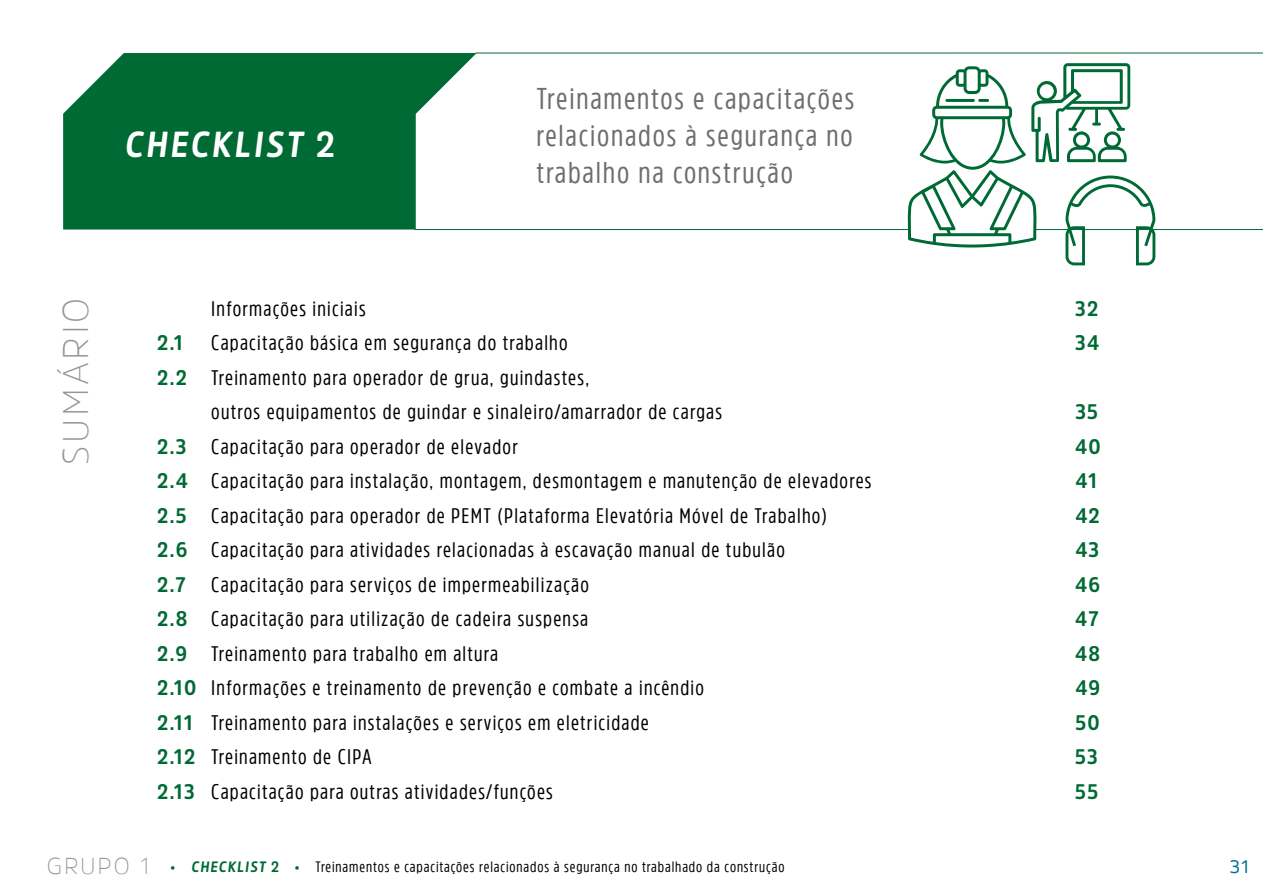
<style>
.page{position:relative;width:1263px;height:893px;background:#fff}
.page>*{position:absolute;margin:0;border:0;box-sizing:border-box;transform-origin:0 0}
.t1{font:700 36px "Amsi Pro Narw";color:#fff}
.t2{font:200 35.7px "Amsi Pro";letter-spacing:.08em;color:#939598}
.t3{font:30px/37.2px "Amsi Pro Cond";letter-spacing:.06em;color:#6d6e71;text-align:justify}
.t4{font:200 22.95px "Amsi Pro";letter-spacing:.08em;color:#939598}
.t5{font:21px/34.5px "Amsi Pro Cond";letter-spacing:.06em;color:#000}
.t6{font:700 21px "Amsi Pro Narw";letter-spacing:.06em;color:#006a34}
.t7{font:18px "Amsi Pro";color:#007196}
.t8{font:15px "Amsi Pro Cond";letter-spacing:.06em;color:#000}
.s1{font-family:"Amsi Pro Narw";font-weight:700;color:#006a34}
.s2{color:#006a34}
</style>
<div class="page">
<div style="left:63px;top:53px;width:352px;height:177px;background:#006a34"></div>
<svg style="left:415px;top:52px;width:848px;height:178px"></svg>
<svg style="left:907px;top:63px;width:248px;height:202px"></svg>
<h1 class="t1" style="left:124px;top:119px;width:212px">CHECKLIST 2</h1>
<h3 class="t3" style="left:536px;top:79px;width:319px">Treinamentos e capacitações relacionados à segurança no trabalho na construção</h3>
<h2 class="t2" style="left:51px;top:465px;width:169px;rotate:-90deg">SUMÁRIO</h2>
<p class="t5" style="left:211px;top:290px;width:156px">Informações iniciais</p>
<p class="t6" style="left:1075px;top:294px;width:25px">32</p>
<p class="t6" style="left:157px;top:328px;width:27px">2.1</p>
<p class="t5" style="left:211px;top:325px;width:358px">Capacitação básica em segurança do trabalho</p>
<p class="t6" style="left:1075px;top:328px;width:25px">34</p>
<p class="t5" style="left:211px;top:359px;width:512px;text-indent:-54px"><span class="s1">2.2</span> Treinamento para operador de grua, guindastes,<br>outros equipamentos de guindar e sinaleiro/amarrador de cargas</p>
<p class="t6" style="left:1075px;top:397px;width:24px">35</p>
<p class="t5" style="left:157px;top:428px;width:362px"><span class="s1">2.3</span> Capacitação para operador de elevador</p>
<p class="t6" style="left:1075px;top:432px;width:27px">40</p>
<p class="t5" style="left:157px;top:463px;width:716px"><span class="s1">2.4</span> Capacitação para instalação, montagem, desmontagem e manutenção de elevadores</p>
<p class="t6" style="left:1075px;top:466px;width:23px">41</p>
<p class="t5" style="left:157px;top:497px;width:671px"><span class="s1">2.5</span> Capacitação para operador de PEMT (Plataforma Elevatória Móvel de Trabalho)</p>
<p class="t6" style="left:1075px;top:501px;width:26px">42</p>
<p class="t5" style="left:157px;top:532px;width:629px"><span class="s1">2.6</span> Capacitação para atividades relacionadas à escavação manual de tubulão</p>
<p class="t6" style="left:1075px;top:535px;width:25px">43</p>
<p class="t5" style="left:157px;top:566px;width:433px"><span class="s1">2.7</span> Capacitação para serviços de impermeabilização</p>
<p class="t6" style="left:1075px;top:570px;width:26px">46</p>
<p class="t5" style="left:157px;top:601px;width:432px"><span class="s1">2.8</span> Capacitação para utilização de cadeira suspensa</p>
<p class="t6" style="left:1075px;top:604px;width:25px">47</p>
<p class="t5" style="left:157px;top:635px;width:342px"><span class="s1">2.9</span> Treinamento para trabalho em altura</p>
<p class="t6" style="left:1075px;top:639px;width:26px">48</p>
<p class="t5" style="left:157px;top:670px;width:548px"><span class="s1">2.10</span> Informações e treinamento de prevenção e combate a incêndio</p>
<p class="t6" style="left:1075px;top:673px;width:26px">49</p>
<p class="t5" style="left:157px;top:704px;width:493px"><span class="s1">2.11</span> Treinamento para instalações e serviços em eletricidade</p>
<p class="t6" style="left:1075px;top:708px;width:26px">50</p>
<p class="t5" style="left:157px;top:739px;width:216px"><span class="s1">2.12</span> Treinamento de CIPA</p>
<p class="t6" style="left:1075px;top:742px;width:24px">53</p>
<p class="t5" style="left:157px;top:773px;width:397px"><span class="s1">2.13</span> Capacitação para outras atividades/funções</p>
<p class="t6" style="left:1075px;top:777px;width:24px">55</p>
<p class="t4" style="left:47px;top:849px;width:105px">GRUPO 1</p>
<p class="t8" style="left:170px;top:856px;width:615px"><span class="s2">•</span> <span class="s1">CHECKLIST 2</span> <span class="s2">•</span> Treinamentos e capacitações relacionados à segurança no trabalhado da construção</p>
<p class="t7" style="left:1230px;top:854px;width:21px">31</p>
</div>
